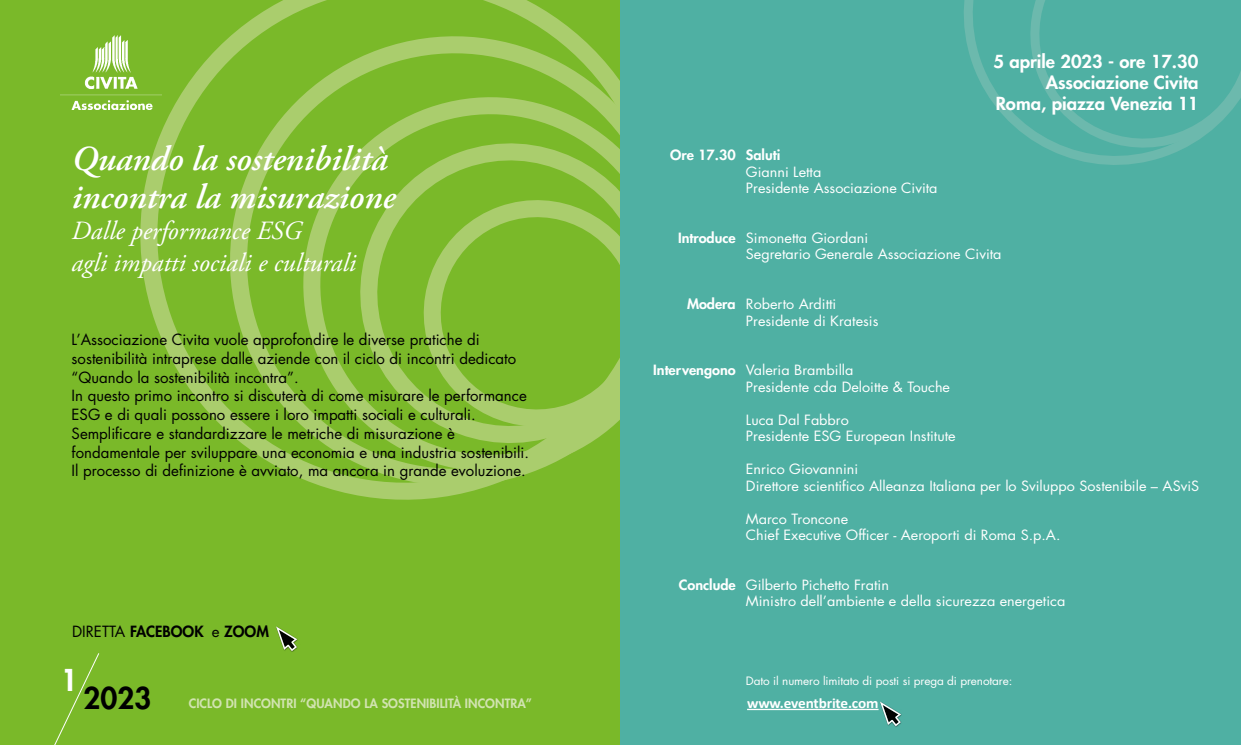
<style>
.page{position:relative;width:1241px;height:745px;background:#fff}
.page>*{position:absolute;margin:0;border:0;box-sizing:border-box;transform-origin:0 0}
.t1{font:italic 600 35px/37.5px "Adobe Garamond Pro";color:#fff}
.t2{font:800 29.25px "Futura Std";color:#000}
.t3{font:800 29.25px "Futura Std";color:#fff}
.t4{font:italic 26.25px/31.5px "Adobe Garamond Pro";color:#fff}
.t5{font:800 17.5px/21px "Futura Std";color:#fff;text-align:right;scale:1.05 1}
.t6{font:15px/18.8px "Futura Std";color:#000}
.t7{font:800 15px "Futura Std";color:#000}
.t8{font:700 14.5px "Calibri";letter-spacing:-.01em;color:#fff;scale:1.05 1}
.t9{font:13.75px/16.5px "Futura Std";color:#fff;scale:1.05 1}
.t10{font:800 13.75px "Futura Std";color:#fff;scale:1.05 1}
.t11{font:800 12.5px "Futura Std";letter-spacing:.005em;color:#d1e3b0}
.t12{font:11.25px "Futura Std";letter-spacing:-.01em;color:#fff;scale:1.05 1}
.s1{font-weight:400}
</style>
<div class="page">
<div style="left:0;top:0;width:620px;height:744px;background:#7ab929"></div>
<img style="left:61px;top:36px;width:55px;height:74px">
<svg style="left:116px;top:0;width:504px;height:500px"></svg>
<div style="left:620px;top:0;width:620px;height:744px;background:#4fb0a3"></div>
<svg style="left:54px;top:653px;width:46px;height:91px"></svg>
<img style="left:878px;top:708px;width:24px;height:19px">
<svg style="left:879px;top:701px;width:22px;height:24px"></svg>
<svg style="left:964px;top:0;width:276px;height:165px"></svg>
<img style="left:284px;top:639px;width:14px;height:13px">
<svg style="left:276px;top:626px;width:21px;height:24px"></svg>
<hr style="left:747px;top:708px;width:131px;height:1px;background:#fff">
<h1 class="t1" style="left:72px;top:141px;width:325px">Quando la sostenibilità incontra la misurazione</h1>
<h3 class="t4" style="left:72px;top:215px;width:286px">Dalle performance ESG<br>agli impatti sociali e culturali</h3>
<p class="t6" style="left:72px;top:330px;width:459px">L’Associazione Civita vuole approfondire le diverse pratiche di sostenibilità intraprese dalle aziende con il ciclo di incontri dedicato “Quando la sostenibilità incontra”.<br>In questo primo incontro si discuterà di come misurare le performance ESG e di quali possono essere i loro impatti sociali e culturali.<br>Semplificare e standardizzare le metriche di misurazione è fondamentale per sviluppare una economia e una industria sostenibili.<br>Il processo di definizione è avviato, ma ancora in grande evoluzione.</p>
<p class="t7" style="left:72px;top:621px;width:133px"><span class="s1">DIRETTA</span> FACEBOOK</p>
<p class="t7" style="left:212px;top:621px;width:59px"><span class="s1">e</span> ZOOM</p>
<h2 class="t3" style="left:61px;top:661px;width:18px">1</h2>
<h2 class="t2" style="left:84px;top:678px;width:69px">2023</h2>
<p class="t11" style="left:189px;top:695px;width:345px">CICLO DI INCONTRI “QUANDO LA SOSTENIBILITÀ INCONTRA”</p>
<p class="t5" style="left:993px;top:51px;width:196px">5 aprile 2023 - ore 17.30<br>Associazione Civita<br>Roma, piazza Venezia 11</p>
<p class="t10" style="left:670px;top:146px;width:64px">Ore 17.30</p>
<p class="t10" style="left:678px;top:229px;width:56px">Introduce</p>
<p class="t10" style="left:687px;top:295px;width:48px">Modera</p>
<p class="t10" style="left:653px;top:361px;width:80px">Intervengono</p>
<p class="t10" style="left:678px;top:575px;width:56px">Conclude</p>
<p class="t10" style="left:745px;top:146px;width:34px">Saluti</p>
<p class="t9" style="left:745px;top:164px;width:184px">Gianni Letta<br>Presidente Associazione Civita</p>
<p class="t9" style="left:745px;top:230px;width:245px">Simonetta Giordani<br>Segretario Generale Associazione Civita</p>
<p class="t9" style="left:745px;top:296px;width:128px">Roberto Arditti<br>Presidente di Kratesis</p>
<p class="t9" style="left:745px;top:362px;width:196px">Valeria Brambilla<br>Presidente cda Deloitte &amp; Touche</p>
<p class="t9" style="left:745px;top:411px;width:201px">Luca Dal Fabbro<br>Presidente ESG European Institute</p>
<p class="t9" style="left:745px;top:461px;width:433px">Enrico Giovannini<br>Direttore scientifico Alleanza Italiana per lo Sviluppo Sostenibile – ASviS</p>
<p class="t9" style="left:745px;top:510px;width:301px">Marco Troncone<br>Chief Executive Officer - Aeroporti di Roma S.p.A.</p>
<p class="t9" style="left:745px;top:576px;width:306px">Gilberto Pichetto Fratin<br>Ministro dell’ambiente e della sicurezza energetica</p>
<p class="t12" style="left:745px;top:672px;width:255px">Dato il numero limitato di posti si prega di prenotare:</p>
<p class="t8" style="left:747px;top:693px;width:127px">www.eventbrite.com</p>
</div>
